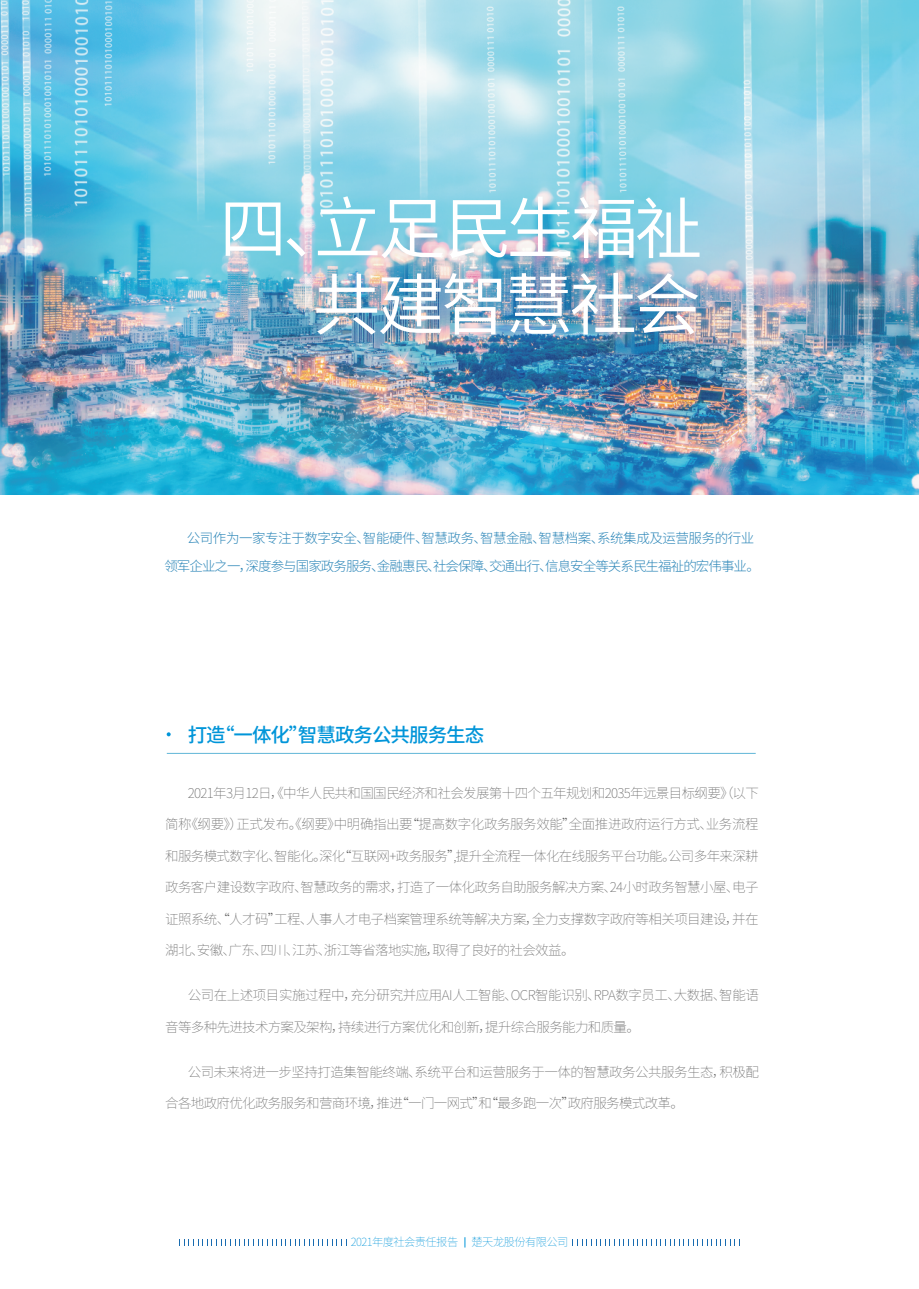
<style>
.page{position:relative;width:919px;height:1289px;background:#fff}
.page>*{position:absolute;margin:0;border:0;box-sizing:border-box;transform-origin:0 0}
.t1{font:67.5px/76.5px "Source Han Sans CN";letter-spacing:-.05em;color:#fff;text-align:right}
.t2{font:500 19.5px "Source Han Sans CN";letter-spacing:-.05em;color:#0095d9}
.t3{font:200 13.5px "Source Han Sans CN";letter-spacing:-.045em;color:#626262}
.t4{font:300 13.5px/28.5px "Source Han Sans CN";letter-spacing:-.07em;color:#2c86b8}
.t5{font:200 11.25px "Source Han Sans CN";letter-spacing:-.05em;color:#0095d9}
</style>
<div class="page">
<img style="left:0;top:0;width:918px;height:495px">
<svg style="left:167px;top:753px;width:588px;height:1px"></svg>
<svg style="left:167px;top:732px;width:4px;height:4px"></svg>
<svg style="left:179px;top:1239px;width:561px;height:6px"></svg>
<div style="left:350px;top:1234px;width:218px;height:16px;background:#fff"></div>
<h1 class="t1" style="left:219px;top:191px;width:484px">四、立足民生福祉共建智慧社会</h1>
<p class="t4" style="left:164px;top:524px;width:597px;text-indent:23px">公司作为一家专注于数字安全、智能硬件、智慧政务、智慧金融、智慧档案、系统集成及运营服务的行业领军企业之一，深度参与国家政务服务、金融惠民、社会保障、交通出行、信息安全等关系民生福祉的宏伟事业。</p>
<h2 class="t2" style="left:188px;top:724px;width:298px">打造“一体化”智慧政务公共服务生态</h2>
<p class="t3" style="left:188px;top:785px;width:572px">2021年3月12日，《中华人民共和国国民经济和社会发展第十四个五年规划和2035年远景目标纲要》（以下</p>
<p class="t3" style="left:165px;top:816px;width:595px">简称《纲要》）正式发布。《纲要》中明确指出要“提高数字化政务服务效能”全面推进政府运行方式、业务流程</p>
<p class="t3" style="left:165px;top:848px;width:595px">和服务模式数字化、智能化。深化“互联网+政务服务”,提升全流程一体化在线服务平台功能。公司多年来深耕</p>
<p class="t3" style="left:165px;top:879px;width:595px">政务客户建设数字政府、智慧政务的需求，打造了一体化政务自助服务解决方案、24小时政务智慧小屋、电子</p>
<p class="t3" style="left:165px;top:911px;width:595px">证照系统、“人才码”工程、人事人才电子档案管理系统等解决方案，全力支撑数字政府等相关项目建设，并在</p>
<p class="t3" style="left:165px;top:942px;width:411px">湖北、安徽、广东、四川、江苏、浙江等省落地实施，取得了良好的社会效益。</p>
<p class="t3" style="left:188px;top:987px;width:572px">公司在上述项目实施过程中，充分研究并应用AI人工智能、OCR智能识别、RPA数字员工、大数据、智能语</p>
<p class="t3" style="left:165px;top:1019px;width:476px">音等多种先进技术方案及架构，持续进行方案优化和创新，提升综合服务能力和质量。</p>
<p class="t3" style="left:188px;top:1064px;width:572px">公司未来将进一步坚持打造集智能终端、系统平台和运营服务于一体的智慧政务公共服务生态，积极配</p>
<p class="t3" style="left:165px;top:1095px;width:520px">合各地政府优化政务服务和营商环境，推进“一门一网式”和“最多跑一次”政府服务模式改革。</p>
<p class="t5" style="left:351px;top:1235px;width:219px">2021年度社会责任报告 楚天龙股份有限公司</p>
</div>
